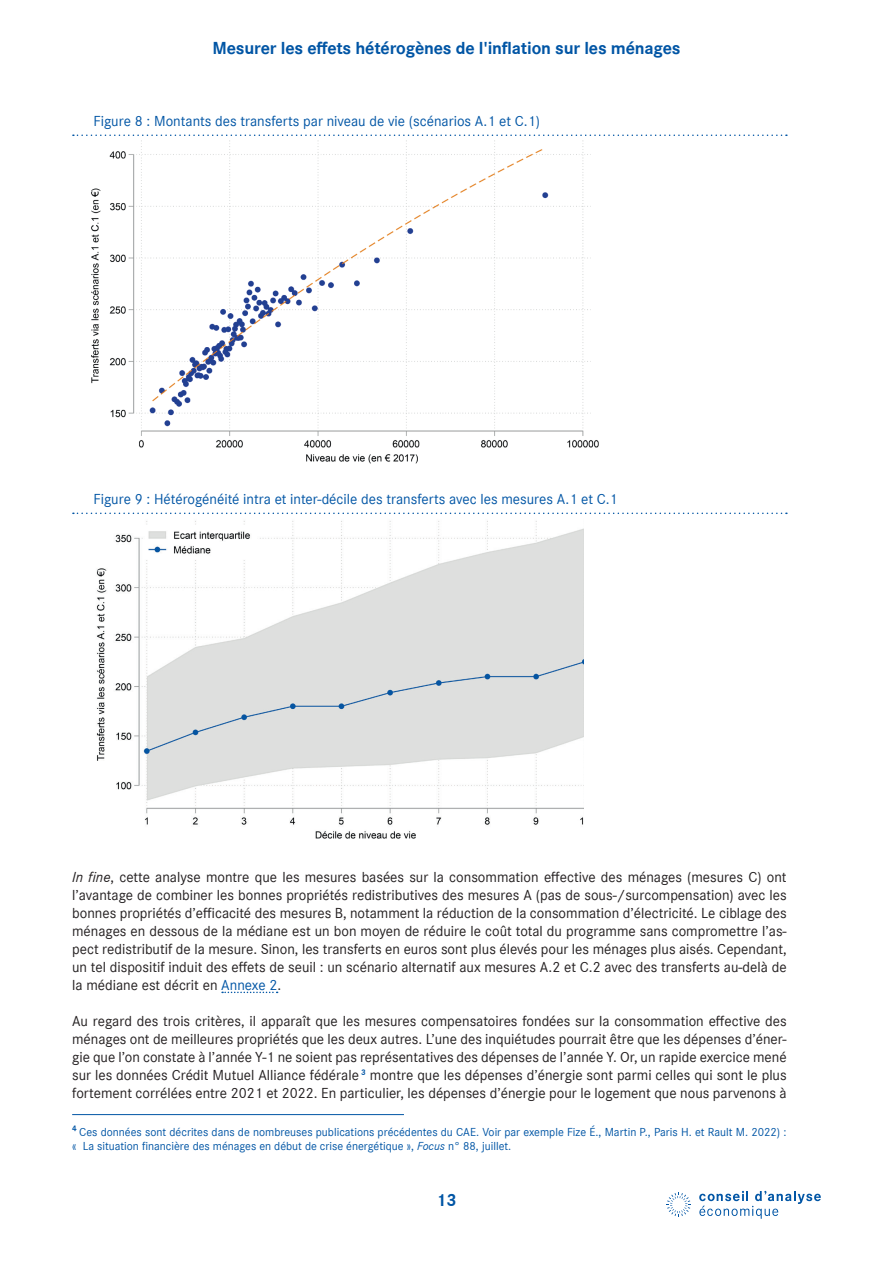
<style>
.page{position:relative;width:893px;height:1263px;background:#fff}
.page>*{position:absolute;margin:0;border:0;box-sizing:border-box;transform-origin:0 0}
.t1{font:700 18px "Corporate S";letter-spacing:-.01em;color:#0155a5}
.t2{font:15px/18px "Corporate S";color:#231f20;text-align:justify}
.t3{font:15px "Corporate S";color:#0155a5}
.t4{font:12px/13.5px "Corporate S";color:#0155a5}
.t5{font:700 8.25px "Corporate S";color:#0155a5}
.s1{font-style:italic}
.s2{color:#0155a5}
</style>
<div class="page">
<svg style="left:699px;top:1191px;width:122px;height:28px"></svg>
<svg style="left:667px;top:1192px;width:24px;height:24px"></svg>
<svg style="left:73px;top:135px;width:714px;height:1px"></svg>
<svg style="left:73px;top:513px;width:714px;height:1px"></svg>
<svg style="left:222px;top:992px;width:56px;height:1px"></svg>
<img style="left:91px;top:140px;width:508px;height:323px">
<img style="left:96px;top:521px;width:488px;height:318px">
<hr style="left:72px;top:1114px;width:332px;height:1px;background:#0155a5">
<p class="t1" style="left:212px;top:36px;width:469px">Mesurer les effets hétérogènes de l'inflation sur les ménages</p>
<p class="t3" style="left:93px;top:111px;width:448px">Figure 8 : Montants des transferts par niveau de vie (scénarios A.1 et C.1)</p>
<p class="t3" style="left:93px;top:489px;width:526px">Figure 9 : Hétérogénéité intra et inter-décile des transferts avec les mesures A.1 et C.1</p>
<p class="t2" style="left:72px;top:867px;width:716px"><span class="s1">In fine</span>, cette analyse montre que les mesures basées sur la consommation effective des ménages (mesures C) ont l’avantage de combiner les bonnes propriétés redistributives des mesures A (pas de sous-/surcompensation) avec les bonnes propriétés d’efficacité des mesures B, notamment la réduction de la consommation d’électricité. Le ciblage des ménages en dessous de la médiane est un bon moyen de réduire le coût total du programme sans compromettre l’as&shy;pect redistributif de la mesure. Sinon, les transferts en euros sont plus élevés pour les ménages plus aisés. Cependant, un tel dispositif induit des effets de seuil : un scénario alternatif aux mesures A.2 et C.2 avec des transferts au-delà de la médiane est décrit en <span class="s2">Annexe 2</span>.</p>
<p class="t2" style="left:72px;top:1011px;width:716px">Au regard des trois critères, il apparaît que les mesures compensatoires fondées sur la consommation effective des ménages ont de meilleures propriétés que les deux autres. L’une des inquiétudes pourrait être que les dépenses d’éner&shy;gie que l’on constate à l’année Y-1 ne soient pas représentatives des dépenses de l’année Y. Or, un rapide exercice mené sur les données Crédit Mutuel Alliance fédérale <sup>3</sup> montre que les dépenses d’énergie sont parmi celles qui sont le plus fortement corrélées entre 2021 et 2022. En particulier, les dépenses d’énergie pour le logement que nous parvenons à</p>
<p class="t5" style="left:72px;top:1122px;width:6px">4</p>
<p class="t4" style="left:72px;top:1125px;width:716px;text-indent:7px">Ces données sont décrites dans de nombreuses publications précédentes du CAE. Voir par exemple Fize É., Martin P., Paris H. et Rault M. 2022) : « La situation financière des ménages en début de crise énergétique », <span class="s1">Focus</span> n° 88, juillet.</p>
<p class="t1" style="left:436px;top:1188px;width:22px">13</p>
</div>
